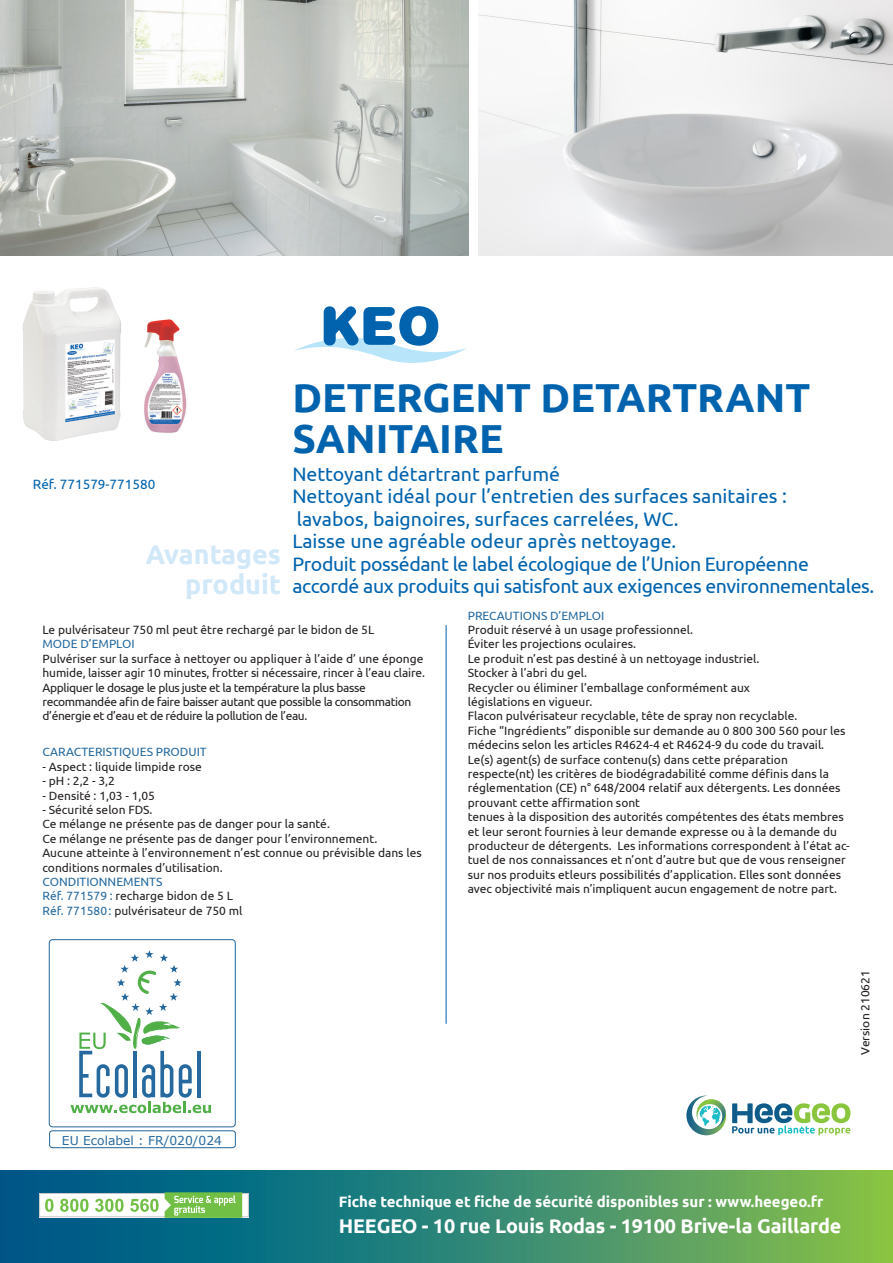
<style>
.page{position:relative;width:893px;height:1263px;background:#fff}
.page>*{position:absolute;margin:0;border:0;box-sizing:border-box;transform-origin:0 0}
.t1{font:700 40.5px/40.5px "Ubuntu";color:#0163ae}
.t2{font:700 27px/30px "Ubuntu";color:#d1e8f9;text-align:right}
.t3{font:700 19.8px "Ubuntu";letter-spacing:-.01em;color:#fff}
.t4{font:19.5px/22.5px "Ubuntu";color:#0163ae}
.t5{font:700 15px "Ubuntu";color:#fff}
.t6{font:13.5px "Ubuntu";color:#0163ae}
.t7{font:12.3px "Verdana";color:#26699e}
.t8{font:12px/14.4px "Ubuntu";color:#231f20}
.t9{font:12px/14.4px "Ubuntu";letter-spacing:-.03em;color:#231f20}
.t10{font:12px "Ubuntu";color:#25699f}
.s1{color:#25699f}
</style>
<div class="page">
<img style="left:0;top:0;width:469px;height:255px">
<img style="left:478px;top:0;width:415px;height:255px">
<hr style="left:446px;top:625px;width:1px;height:399px;background:#0163ae">
<svg style="left:294px;top:306px;width:172px;height:57px"></svg>
<img style="left:22px;top:287px;width:99px;height:154px">
<img style="left:144px;top:319px;width:43px;height:114px">
<div style="left:0;top:1170px;width:893px;height:93px;background:linear-gradient(to right,#005194,#82be50)"></div>
<svg style="left:39px;top:1192px;width:210px;height:26px"></svg>
<svg style="left:686px;top:1095px;width:164px;height:40px"></svg>
<svg style="left:49px;top:1130px;width:187px;height:19px"></svg>
<div style="left:49px;top:939px;width:187px;height:188px;border:1px solid #26699e;border-radius:3px"></div>
<svg style="left:70px;top:950px;width:141px;height:163px"></svg>
<hr style="left:197px;top:1051px;width:4px;height:46px;background:#26699e">
<p class="t6" style="left:33px;top:476px;width:124px">Réf. 771579-771580</p>
<p class="t2" style="left:146px;top:538px;width:137px">Avantages produit</p>
<p class="t1" style="left:292px;top:377px;width:519px">DETERGENT DETARTRANT<br>SANITAIRE</p>
<p class="t4" style="left:292px;top:462px;width:583px">Nettoyant détartrant parfumé<br>Nettoyant idéal pour l’entretien des surfaces sanitaires :<br>lavabos, baignoires, surfaces carrelées, WC.<br>Laisse une agréable odeur après nettoyage.<br>Produit possédant le label écologique de l’Union Européenne accordé aux produits qui satisfont aux exigences environnementales.</p>
<p class="t8" style="left:43px;top:622px;width:333px">Le pulvérisateur 750 ml peut être rechargé par le bidon de 5L<br><span class="s1">MODE D’EMPLOI</span></p>
<p class="t8" style="left:43px;top:651px;width:384px">Pulvériser sur la surface à nettoyer ou appliquer à l’aide d’ une éponge humide, laisser agir 10 minutes, frotter si nécessaire, rincer à l’eau claire.</p>
<p class="t9" style="left:43px;top:680px;width:370px">Appliquer le dosage le plus juste et la température la plus basse recommandée afin de faire baisser autant que possible la consommation d’énergie et d’eau et de réduire la pollution de l’eau.</p>
<p class="t10" style="left:43px;top:745px;width:166px">CARACTERISTIQUES PRODUIT</p>
<p class="t8" style="left:43px;top:759px;width:161px">- Aspect : liquide limpide rose</p>
<p class="t8" style="left:43px;top:773px;width:74px">- pH : 2,2 - 3,2</p>
<p class="t8" style="left:43px;top:788px;width:114px">- Densité : 1,03 - 1,05</p>
<p class="t8" style="left:43px;top:802px;width:289px">- Sécurité selon FDS.<br>Ce mélange ne présente pas de danger pour la santé.</p>
<p class="t8" style="left:43px;top:831px;width:381px">Ce mélange ne présente pas de danger pour l’environnement.<br>Aucune atteinte à l’environnement n’est connue ou prévisible dans les conditions normales d’utilisation.</p>
<p class="t10" style="left:43px;top:874px;width:121px">CONDITIONNEMENTS</p>
<p class="t8" style="left:43px;top:888px;width:192px"><span class="s1">Réf. 771579 :</span> recharge bidon de 5 L</p>
<p class="t8" style="left:43px;top:903px;width:201px"><span class="s1">Réf. 771580:</span> pulvérisateur de 750 ml</p>
<p class="t10" style="left:468px;top:608px;width:138px">PRECAUTIONS D’EMPLOI</p>
<p class="t8" style="left:468px;top:622px;width:227px">Produit réservé à un usage professionnel.</p>
<p class="t8" style="left:468px;top:636px;width:170px">Éviter les projections oculaires.</p>
<p class="t8" style="left:468px;top:651px;width:293px">Le produit n’est pas destiné à un nettoyage industriel.<br>Stocker à l’abri du gel.</p>
<p class="t8" style="left:468px;top:680px;width:331px">Recycler ou éliminer l’emballage conformément aux législations en vigueur.<br>Flacon pulvérisateur recyclable, tête de spray non recyclable.</p>
<p class="t8" style="left:468px;top:723px;width:379px">Fiche “Ingrédients” disponible sur demande au 0 800 300 560 pour les médecins selon les articles R4624-4 et R4624-9 du code du travail.</p>
<p class="t8" style="left:468px;top:752px;width:374px">Le(s) agent(s) de surface contenu(s) dans cette préparation respecte(nt) les critères de biodégradabilité comme définis dans la réglementation (CE) n° 648/2004 relatif aux détergents. Les données prouvant cette affirmation sont</p>
<p class="t8" style="left:468px;top:809px;width:384px">tenues à la disposition des autorités compétentes des états membres et leur seront fournies à leur demande expresse ou à la demande du producteur de détergents. Les informations correspondent à l’état ac&shy;tuel de nos connaissances et n’ont d’autre but que de vous renseigner sur nos produits etleurs possibilités d’application. Elles sont données avec objectivité mais n’impliquent aucun engagement de notre part.</p>
<p class="t8" style="left:857px;top:1054px;width:86px;rotate:-90deg">Version 210621</p>
<p class="t7" style="left:62px;top:1132px;width:162px">EU Ecolabel : FR/020/024</p>
<p class="t5" style="left:339px;top:1192px;width:486px">Fiche technique et fiche de sécurité disponibles sur : www.heegeo.fr</p>
<p class="t3" style="left:339px;top:1214px;width:504px">HEEGEO - 10 rue Louis Rodas - 19100 Brive-la Gaillarde</p>
</div>
